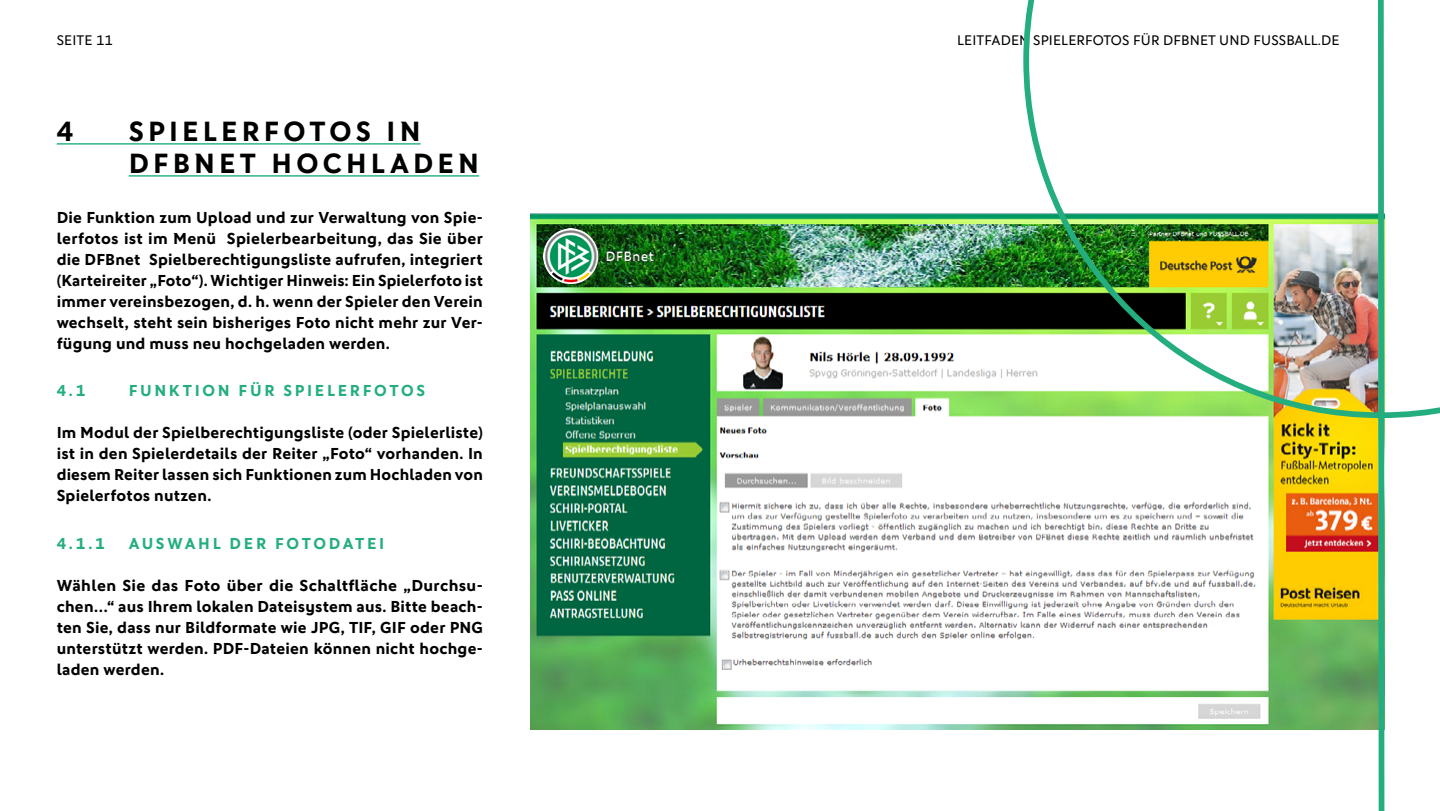
<style>
.page{position:relative;width:1440px;height:811px;background:#fff}
.page>*{position:absolute;margin:0;border:0;box-sizing:border-box;transform-origin:0 0}
.t1{font:700 28px/32px "DFB Sans";letter-spacing:.15em;color:#000}
.t2{font:700 16px/21px "DFB Sans";letter-spacing:.015em;color:#000;text-align:justify}
.t3{font:700 16px "DFB Sans";letter-spacing:.165em;color:#24ae80}
.t4{font:14px "DFB Sans";letter-spacing:.01em;color:#000}
</style>
<div class="page">
<img style="left:530px;top:214px;width:383px;height:515px">
<hr style="left:57px;top:143px;width:364px;height:2px;background:#24ae80">
<hr style="left:129px;top:175px;width:350px;height:2px;background:#24ae80">
<img style="left:545px;top:226px;width:368px;height:60px">
<img style="left:544px;top:228px;width:204px;height:56px">
<img style="left:913px;top:0;width:527px;height:811px">
<p class="t4" style="left:57px;top:32px;width:58px">SEITE 11</p>
<p class="t4" style="left:957px;top:32px;width:384px">LEITFADEN SPIELERFOTOS FÜR DFBNET UND FUSSBALL.DE</p>
<h1 class="t1" style="left:57px;top:115px;width:18px">4</h1>
<h1 class="t1" style="left:129px;top:115px;width:352px">SPIELERFOTOS IN<br>DFBNET HOCHLADEN</h1>
<p class="t2" style="left:57px;top:206px;width:428px">Die Funktion zum Upload und zur Verwaltung von Spie&shy;lerfotos ist im Menü Spielerbearbeitung, das Sie über die DFBnet Spielberechtigungsliste aufrufen, integriert (Karteireiter „Foto“). Wichtiger Hinweis: Ein Spielerfoto ist immer vereinsbezogen, d. h. wenn der Spieler den Verein wechselt, steht sein bisheriges Foto nicht mehr zur Ver&shy;fügung und muss neu hochgeladen werden.</p>
<p class="t3" style="left:57px;top:381px;width:30px">4.1</p>
<p class="t3" style="left:129px;top:381px;width:298px">FUNKTION FÜR SPIELERFOTOS</p>
<p class="t2" style="left:57px;top:422px;width:428px">Im Modul der Spielberechtigungsliste (oder Spielerliste) ist in den Spielerdetails der Reiter „Foto“ vorhanden. In diesem Reiter lassen sich Funktionen zum Hochladen von Spielerfotos nutzen.</p>
<p class="t3" style="left:57px;top:533px;width:50px">4.1.1</p>
<p class="t3" style="left:129px;top:533px;width:257px">AUSWAHL DER FOTODATEI</p>
<p class="t2" style="left:57px;top:574px;width:428px">Wählen Sie das Foto über die Schaltfläche „Durchsu&shy;chen…“ aus Ihrem lokalen Dateisystem aus. Bitte beach&shy;ten Sie, dass nur Bildformate wie JPG, TIF, GIF oder PNG unterstützt werden. PDF-Dateien können nicht hochge&shy;laden werden.</p>
</div>
